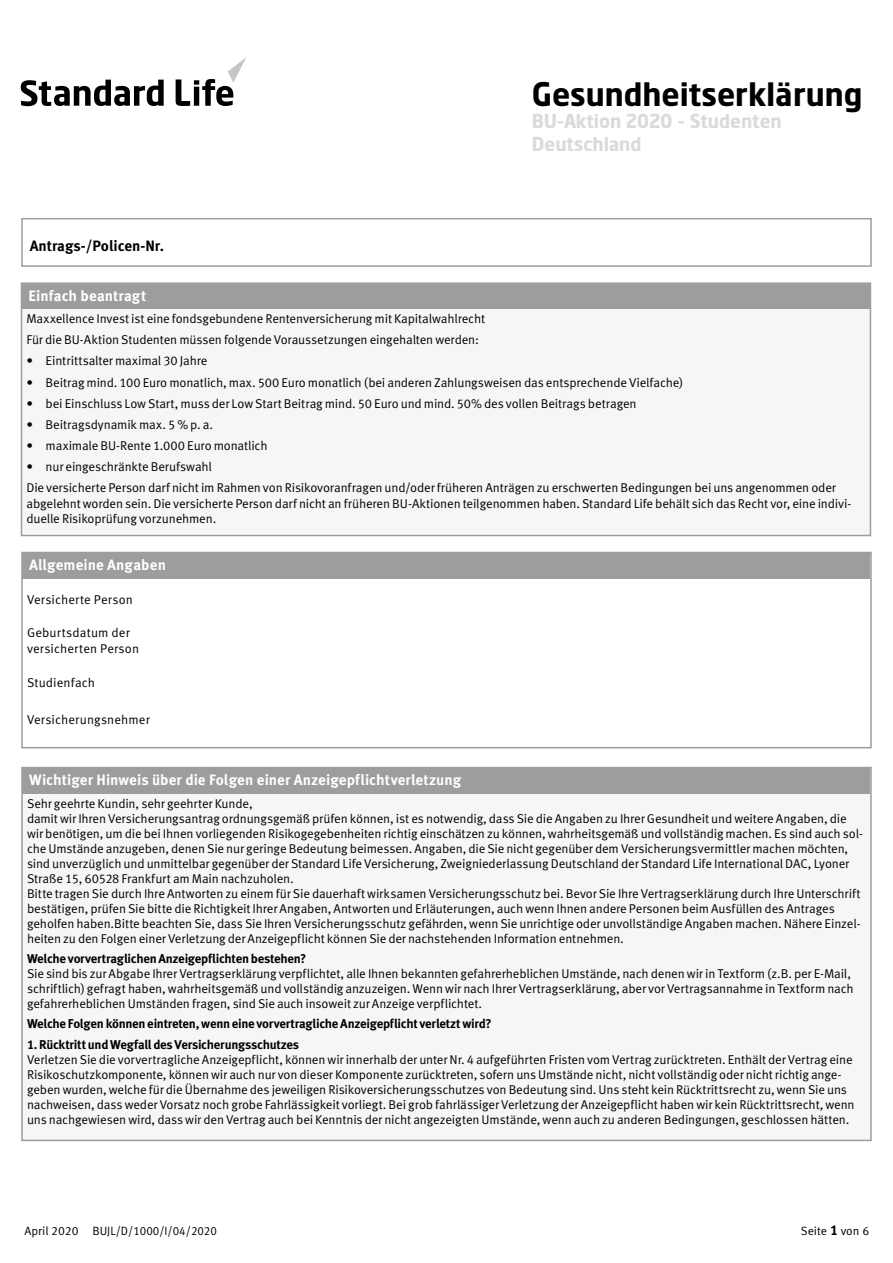
<style>
.page{position:relative;width:893px;height:1263px;background:#fff}
.page>*{position:absolute;margin:0;border:0;box-sizing:border-box;transform-origin:0 0}
.t1{font:700 33px "Standard Life";color:#000}
.t2{font:700 19.5px/22.5px "Standard Life";color:#dadada}
.t3{font:700 15px "Meta Standard Life Pro TF";letter-spacing:.005em;color:#fff}
.t4{font:700 15px "Meta Standard Life Pro TF";color:#000}
.t5{font:12.75px/15px "Meta Standard Life Pro TF Norm";letter-spacing:-.015em;color:#000}
.t6{font:700 12.75px "Meta Standard Life Pro TF";letter-spacing:-.025em;color:#000}
.t7{font:12.75px/15.8px "Meta Standard Life Pro TF Norm";letter-spacing:.01em;color:#000}
.t8{font:12.75px "Meta Standard Life Pro TF Norm";letter-spacing:.005em;color:#000}
.t9{font:12px "Meta Standard Life Pro TF Norm";color:#000}
.s1{font-family:"Meta Standard Life Pro TF";font-weight:700;font-size:14.25px}
</style>
<div class="page">
<svg style="left:21px;top:80px;width:143px;height:26px"></svg>
<svg style="left:176px;top:57px;width:70px;height:49px"></svg>
<div style="left:21px;top:218px;width:851px;height:49px;border:2px solid #9d9d9c"></div>
<div style="left:22px;top:284px;width:848px;height:25px;background:#9d9d9c"></div>
<div style="left:22px;top:309px;width:848px;height:226px;background:#f6f6f6"></div>
<div style="left:21px;top:282px;width:850px;height:254px;border:2px solid #9d9d9c"></div>
<div style="left:23px;top:553px;width:847px;height:26px;background:#9d9d9c"></div>
<div style="left:21px;top:552px;width:851px;height:196px;border:2px solid #9d9d9c"></div>
<div style="left:23px;top:768px;width:847px;height:26px;background:#9d9d9c"></div>
<div style="left:23px;top:794px;width:847px;height:346px;background:#f6f6f6"></div>
<div style="left:21px;top:767px;width:851px;height:374px;border:2px solid #9d9d9c"></div>
<h1 class="t1" style="left:532px;top:73px;width:332px">Gesundheitserklärung</h1>
<h2 class="t2" style="left:532px;top:110px;width:251px">BU-Aktion 2020 - Studenten<br>Deutschland</h2>
<p class="t4" style="left:30px;top:234px;width:136px">Antrags-/Policen-Nr.</p>
<p class="t3" style="left:29px;top:284px;width:119px">Einfach beantragt</p>
<p class="t5" style="left:26px;top:308px;width:460px;line-height:21px">Maxxellence Invest ist eine fondsgebundene Rentenversicherung mit Kapitalwahlrecht<br>Für die BU-Aktion Studenten müssen folgende Voraussetzungen eingehalten werden:</p>
<p class="t5" style="left:26px;top:353px;width:182px">• Eintrittsalter maximal 30 Jahre</p>
<p class="t5" style="left:26px;top:374px;width:658px">• Beitrag mind. 100 Euro monatlich, max. 500 Euro monatlich (bei anderen Zahlungsweisen das entsprechende Vielfache)</p>
<p class="t5" style="left:26px;top:395px;width:612px">• bei Einschluss Low Start, muss der Low Start Beitrag mind. 50 Euro und mind. 50% des vollen Beitrags betragen</p>
<p class="t5" style="left:26px;top:416px;width:188px">• Beitragsdynamik max. 5 % p. a.</p>
<p class="t5" style="left:26px;top:437px;width:243px">• maximale BU-Rente 1.000 Euro monatlich</p>
<p class="t5" style="left:26px;top:455px;width:811px;line-height:21px">• nur eingeschränkte Berufswahl<br>Die versicherte Person darf nicht im Rahmen von Risikovoranfragen und/oder früheren Anträgen zu erschwerten Bedingungen bei uns angenommen oder</p>
<p class="t5" style="left:26px;top:494px;width:826px;line-height:15.8px">abgelehnt worden sein. Die versicherte Person darf nicht an früheren BU-Aktionen teilgenommen haben. Standard Life behält sich das Recht vor, eine indivi&shy;duelle Risikoprüfung vorzunehmen.</p>
<p class="t3" style="left:29px;top:553px;width:138px">Allgemeine Angaben</p>
<p class="t7" style="left:27px;top:591px;width:107px">Versicherte Person</p>
<p class="t7" style="left:27px;top:624px;width:114px">Geburtsdatum der versicherten Person</p>
<p class="t8" style="left:27px;top:673px;width:70px">Studienfach</p>
<p class="t8" style="left:27px;top:710px;width:124px">Versicherungsnehmer</p>
<p class="t3" style="left:29px;top:768px;width:433px">Wichtiger Hinweis über die Folgen einer Anzeigepflichtverletzung</p>
<p class="t5" style="left:27px;top:795px;width:837px">Sehr geehrte Kundin, sehr geehrter Kunde,<br>damit wir Ihren Versicherungsantrag ordnungsgemäß prüfen können, ist es notwendig, dass Sie die Angaben zu Ihrer Gesundheit und weitere Angaben, die wir benötigen, um die bei Ihnen vorliegenden Risikogegebenheiten richtig einschätzen zu können, wahrheitsgemäß und vollständig machen. Es sind auch sol&shy;che Umstände anzugeben, denen Sie nur geringe Bedeutung beimessen. Angaben, die Sie nicht gegenüber dem Versicherungsvermittler machen möchten, sind unverzüglich und unmittelbar gegenüber der Standard Life Versicherung, Zweigniederlassung Deutschland der Standard Life International DAC, Lyoner Straße 15, 60528 Frankfurt am Main nachzuholen.<br>Bitte tragen Sie durch Ihre Antworten zu einem für Sie dauerhaft wirksamen Versicherungsschutz bei. Bevor Sie Ihre Vertragserklärung durch Ihre Unterschrift bestätigen, prüfen Sie bitte die Richtigkeit Ihrer Angaben, Antworten und Erläuterungen, auch wenn Ihnen andere Personen beim Ausfüllen des Antrages geholfen haben.Bitte beachten Sie, dass Sie Ihren Versicherungsschutz gefährden, wenn Sie unrichtige oder unvollständige Angaben machen. Nähere Einzel&shy;heiten zu den Folgen einer Verletzung der Anzeigepflicht können Sie der nachstehenden Information entnehmen.</p>
<p class="t6" style="left:27px;top:948px;width:281px">Welche vorvertraglichen Anzeigepflichten bestehen?</p>
<p class="t5" style="left:27px;top:965px;width:828px">Sie sind bis zur Abgabe Ihrer Vertragserklärung verpflichtet, alle Ihnen bekannten gefahrerheblichen Umstände, nach denen wir in Textform (z.B. per E-Mail, schriftlich) gefragt haben, wahrheitsgemäß und vollständig anzuzeigen. Wenn wir nach Ihrer Vertragserklärung, aber vor Vertragsannahme in Textform nach gefahrerheblichen Umständen fragen, sind Sie auch insoweit zur Anzeige verpflichtet.</p>
<p class="t6" style="left:27px;top:1014px;width:466px">Welche Folgen können eintreten, wenn eine vorvertragliche Anzeigepflicht verletzt wird?</p>
<p class="t6" style="left:27px;top:1034px;width:274px">1. Rücktritt und Wegfall des Versicherungsschutzes</p>
<p class="t5" style="left:27px;top:1051px;width:829px">Verletzen Sie die vorvertragliche Anzeigepflicht, können wir innerhalb der unter Nr. 4 aufgeführten Fristen vom Vertrag zurücktreten. Enthält der Vertrag eine Risikoschutzkomponente, können wir auch nur von dieser Komponente zurücktreten, sofern uns Umstände nicht, nicht vollständig oder nicht richtig ange&shy;geben wurden, welche für die Übernahme des jeweiligen Risikoversicherungsschutzes von Bedeutung sind. Uns steht kein Rücktrittsrecht zu, wenn Sie uns nachweisen, dass weder Vorsatz noch grobe Fahrlässigkeit vorliegt. Bei grob fahrlässiger Verletzung der Anzeigepflicht haben wir kein Rücktrittsrecht, wenn uns nachgewiesen wird, dass wir den Vertrag auch bei Kenntnis der nicht angezeigten Umstände, wenn auch zu anderen Bedingungen, geschlossen hätten.</p>
<p class="t9" style="left:24px;top:1222px;width:194px">April 2020 BUJL/D/1000/I/04/2020</p>
<p class="t9" style="left:801px;top:1222px;width:70px">Seite <span class="s1">1</span> von 6</p>
</div>
